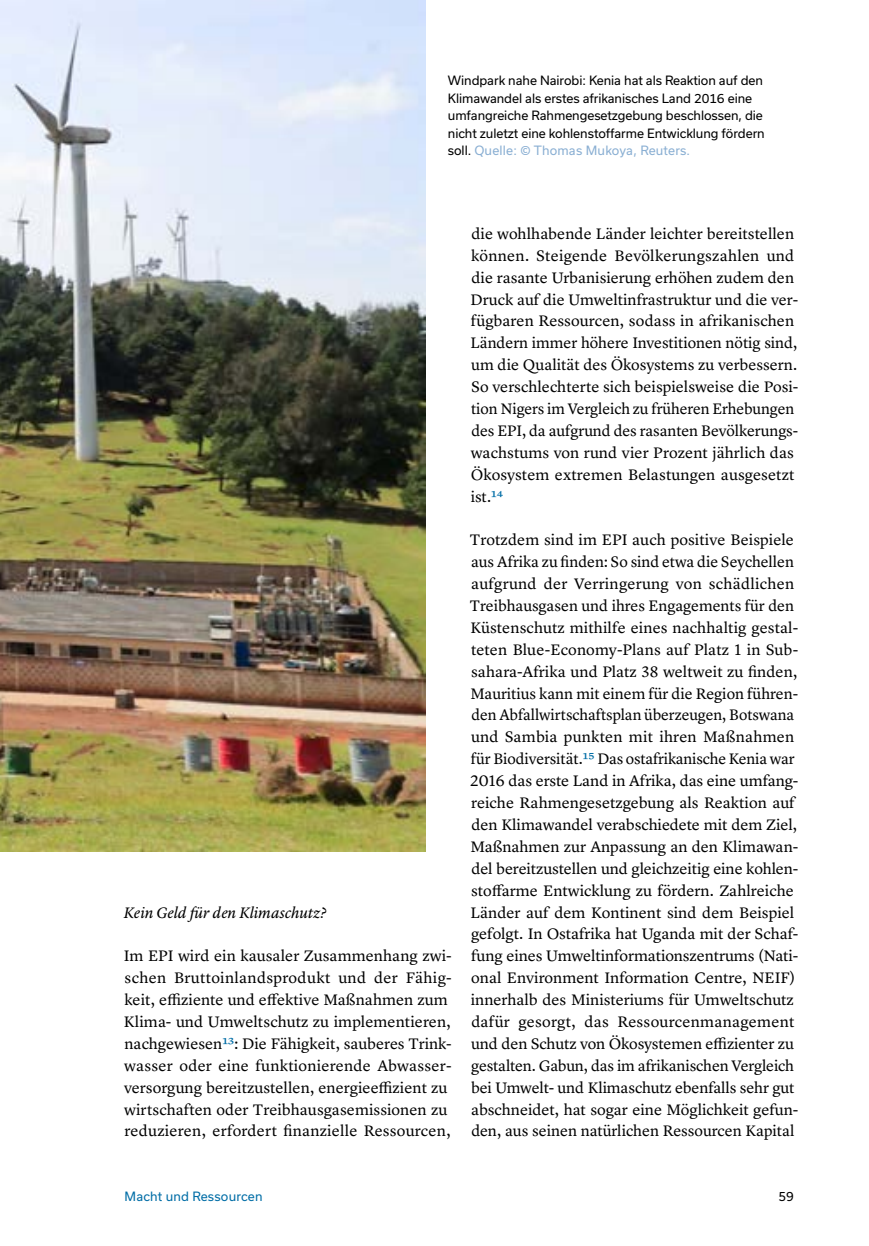
<style>
.page{position:relative;width:869px;height:1246px;background:#fff}
.page>*{position:absolute;margin:0;border:0;box-sizing:border-box;transform-origin:0 0}
.Paragraph{font:15.75px/21.9px "Lyon Text";color:#000}
.Header4{font:italic 15.75px "Lyon Text";letter-spacing:-.005em;color:#000}
.t1{font:12.25px/17.5px "Usual";letter-spacing:-.005em;color:#000}
.t2{font:12.25px "Usual";letter-spacing:.015em;color:#006da6}
.s1{color:#8aafd3}
.s2{color:#006da6}
</style>
<div class="page">
<img style="left:0;top:0;width:425px;height:851px">
<p class="t1" style="left:447px;top:72px;width:318px">Windpark nahe Nairobi: Kenia hat als Reaktion auf den Klimawandel als erstes afrikanisches Land 2016 eine umfangreiche Rahmengesetzgebung beschlossen, die nicht zuletzt eine kohlenstoffarme Entwicklung fördern soll. <span class="s1">Quelle: © Thomas Mukoya, Reuters.</span></p>
<p class="Header4" style="left:124px;top:900px;width:204px">Kein Geld für den Klimaschutz?</p>
<p class="Paragraph" style="left:124px;top:943px;width:329px">Im EPI wird ein kausaler Zusammenhang zwi&shy;schen Bruttoinlandsprodukt und der Fähig&shy;keit, effiziente und effektive Maßnahmen zum Klima- und Umweltschutz zu implementieren, nachgewiesen<span class="s2">13</span>: Die Fähigkeit, sauberes Trink&shy;wasser oder eine funktionierende Abwasser&shy;versorgung bereitzustellen, energieeffizient zu wirtschaften oder Treibhausgasemissionen zu reduzieren, erfordert finanzielle Ressourcen,</p>
<p class="Paragraph" style="left:470px;top:221px;width:329px">die wohlhabende Länder leichter bereitstellen können. Steigende Bevölkerungszahlen und die rasante Urbanisierung erhöhen zudem den Druck auf die Umweltinfrastruktur und die ver&shy;fügbaren Ressourcen, sodass in afrikanischen Ländern immer höhere Investitionen nötig sind, um die Qualität des Ökosystems zu verbessern.<br>So verschlechterte sich beispielsweise die Posi&shy;tion Nigers im Vergleich zu früheren Erhebungen des EPI, da aufgrund des rasanten Bevölkerungs&shy;wachstums von rund vier Prozent jährlich das Ökosystem extremen Belastungen ausgesetzt ist.<span class="s2">14</span></p>
<p class="Paragraph" style="left:469px;top:528px;width:330px">Trotzdem sind im EPI auch positive Beispiele aus Afrika zu finden: So sind etwa die Seychellen aufgrund der Verringerung von schädlichen Treibhausgasen und ihres Engagements für den Küstenschutz mithilfe eines nachhaltig gestal&shy;teten Blue-Economy-Plans auf Platz 1 in Sub&shy;sahara-Afrika und Platz 38 weltweit zu finden, Mauritius kann mit einem für die Region führen&shy;den Abfallwirtschaftsplan überzeugen, Botswana und Sambia punkten mit ihren Maßnahmen für Biodiversität.<span class="s2">15</span> Das ostafrikanische Kenia war 2016 das erste Land in Afrika, das eine umfang&shy;reiche Rahmengesetzgebung als Reaktion auf den Klimawandel verabschiedete mit dem Ziel, Maßnahmen zur Anpassung an den Klimawan&shy;del bereitzustellen und gleichzeitig eine kohlen&shy;stoffarme Entwicklung zu fördern. Zahlreiche Länder auf dem Kontinent sind dem Beispiel gefolgt. In Ostafrika hat Uganda mit der Schaf&shy;fung eines Umweltinformationszentrums (Nati&shy;onal Environment Information Centre, NEIF) innerhalb des Ministeriums für Umweltschutz dafür gesorgt, das Ressourcenmanagement und den Schutz von Ökosystemen effizienter zu gestalten. Gabun, das im afrikanischen Vergleich bei Umwelt- und Klimaschutz ebenfalls sehr gut abschneidet, hat sogar eine Möglichkeit gefun&shy;den, aus seinen natürlichen Ressourcen Kapital</p>
<p class="t2" style="left:125px;top:1188px;width:139px">Macht und Ressourcen</p>
<p class="t1" style="left:778px;top:1186px;width:17px">59</p>
</div>
